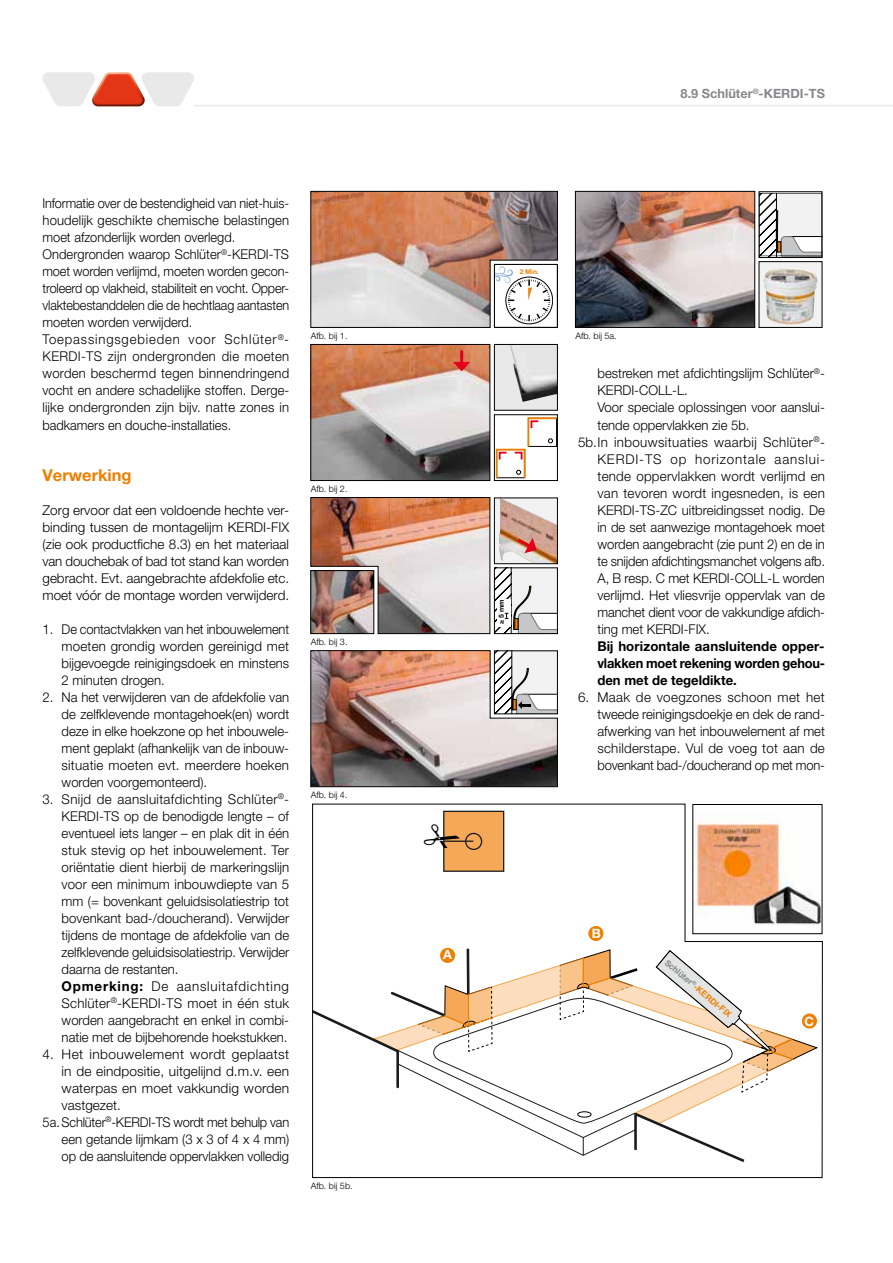
<style>
.page{position:relative;width:893px;height:1263px;background:#fff}
.page>*{position:absolute;margin:0;border:0;box-sizing:border-box;transform-origin:0 0}
.Überschrift{font:700 16.5px "Helvetica Neue LT Pro";color:#ee7f00}
.Einzug{font:300 13.5px/17px "Helvetica Neue LT Pro";color:#000;text-align:justify}
.Fließtext{font:300 13.5px/17px "Helvetica Neue LT Pro";color:#000;text-align:justify}
.Fließtext-2{font:300 13.5px/17px "Helvetica Neue LT Pro";color:#000;text-align:justify;scale:.96 1}
.Fließtext-3{font:300 13.5px/17px "Helvetica Neue LT Pro";color:#000;text-align:justify;scale:.94 1}
.Einzug-2{font:300 13.5px/17px "Helvetica Neue LT Pro";color:#000;text-align:justify;scale:.95 1}
.Einzug-3{font:700 13.5px/17px "Helvetica Neue LT Pro";letter-spacing:-.015em;color:#000;text-align:justify}
.t1{font:700 12.9px "Helvetica Neue LTW1 G";color:#fff}
.t2{font:700 12.75px "Helvetica Neue LT Pro";color:#87888a}
.Zeichnungs-Texte{font:300 9px "Helvetica Neue LT Pro";color:#000}
.t3{font:700 8.55px "Helvetica Neue LT Pro";color:#ee7f00}
.t4{font:700 7.05px "Helvetica Neue LTW1 G";color:#000}
.t5{font:700 6.6px "Helvetica Neue LTW1 G";color:#ee7f00}
.s1{font-weight:700}
.s2{color:#87888a}
</style>
<div class="page">
<hr style="left:194px;top:105px;width:699px;height:1px;background:#e9e9ea">
<svg style="left:43px;top:72px;width:151px;height:34px"></svg>
<img style="left:312px;top:346px;width:176px;height:133px">
<div style="left:310px;top:344px;width:180px;height:137px;border:1px solid #000"></div>
<img style="left:310px;top:191px;width:248px;height:137px">
<div style="left:494px;top:264px;width:64px;height:64px;border:1px solid #000"></div>
<img style="left:310px;top:650px;width:248px;height:137px">
<div style="left:494px;top:650px;width:64px;height:64px;border:1px solid #000"></div>
<img style="left:577px;top:193px;width:176px;height:133px">
<div style="left:575px;top:191px;width:180px;height:137px;border:1px solid #000"></div>
<div style="left:759px;top:262px;width:63px;height:65px;background:#f2f2f3"></div>
<img style="left:763px;top:268px;width:55px;height:57px">
<div style="left:759px;top:261px;width:63px;height:67px;border:1px solid #000"></div>
<svg style="left:761px;top:193px;width:59px;height:63px"></svg>
<div style="left:759px;top:191px;width:63px;height:67px;border:1px solid #000"></div>
<svg style="left:496px;top:417px;width:60px;height:62px"></svg>
<div style="left:494px;top:414px;width:64px;height:67px;border:1px solid #000"></div>
<div style="left:494px;top:344px;width:63px;height:66px;background:#e9e9ea"></div>
<img style="left:510px;top:346px;width:46px;height:56px">
<div style="left:494px;top:344px;width:64px;height:67px;border:1px solid #000"></div>
<hr style="left:460px;top:350px;width:3px;height:15px;background:#e2001a">
<svg style="left:453px;top:362px;width:17px;height:9px"></svg>
<img style="left:310px;top:497px;width:247px;height:137px">
<svg style="left:312px;top:803px;width:511px;height:375px"></svg>
<div style="left:693px;top:804px;width:129px;height:130px;background:#fff"></div>
<img style="left:694px;top:812px;width:126px;height:113px">
<div style="left:692px;top:804px;width:130px;height:130px;border:1px solid #000"></div>
<svg style="left:424px;top:823px;width:36px;height:25px"></svg>
<p class="Fließtext-3" style="left:43px;top:195px;width:264px">Informatie over de bestendigheid van niet-huis&shy;houdelijk geschikte chemische belastingen moet afzonderlijk worden overlegd.</p>
<p class="Fließtext-2" style="left:43px;top:246px;width:258px">Ondergronden waarop Schlüter<sup>®</sup>-KERDI-TS moet worden verlijmd, moeten worden gecon&shy;troleerd op vlakheid, stabiliteit en vocht. Opper&shy;vlaktebestanddelen die de hechtlaag aantasten moeten worden verwijderd.</p>
<p class="Fließtext" style="left:43px;top:331px;width:248px">Toepassingsgebieden voor Schlüter<sup>®</sup>- KERDI-TS zijn ondergronden die moeten worden beschermd tegen binnendringend vocht en andere schadelijke stoffen. Derge&shy;lijke ondergronden zijn bijv. natte zones in badkamers en douche-installaties.</p>
<p class="Überschrift" style="left:43px;top:464px;width:91px">Verwerking</p>
<p class="Fließtext" style="left:43px;top:501px;width:248px">Zorg ervoor dat een voldoende hechte ver&shy;binding tussen de montagelijm KERDI-FIX (zie ook productfiche 8.3) en het materiaal van douchebak of bad tot stand kan worden gebracht. Evt. aangebrachte afdekfolie etc. moet vóór de montage worden verwijderd.</p>
<p class="Einzug" style="left:62px;top:620px;width:229px;text-indent:-19px">1. De contactvlakken van het inbouwelement moeten grondig worden gereinigd met bijgevoegde reinigingsdoek en minstens 2 minuten drogen.</p>
<p class="Einzug" style="left:62px;top:688px;width:229px;text-indent:-19px">2. Na het verwijderen van de afdekfolie van de zelfklevende montagehoek(en) wordt deze in elke hoekzone op het inbouwele&shy;ment geplakt (afhankelijk van de inbouw&shy;situatie moeten evt. meerdere hoeken worden voorgemonteerd).</p>
<p class="Einzug" style="left:62px;top:790px;width:229px;text-indent:-19px">3. Snijd de aansluitafdichting Schlüter<sup>®</sup>- KERDI-TS op de benodigde lengte – of eventueel iets langer – en plak dit in één stuk stevig op het inbouwelement. Ter oriëntatie dient hierbij de markeringslijn voor een minimum inbouwdiepte van 5 mm (= bovenkant geluidsisolatiestrip tot bovenkant bad-/doucherand). Verwijder tijdens de montage de afdekfolie van de zelfklevende geluidsisolatiestrip. Verwijder daarna de restanten.</p>
<p class="Einzug" style="left:62px;top:977px;width:229px"><span class="s1">Opmerking:</span> De aansluitafdichting Schlüter<sup>®</sup>-KERDI-TS moet in één stuk worden aangebracht en enkel in combi&shy;natie met de bijbehorende hoekstukken.</p>
<p class="Einzug" style="left:62px;top:1045px;width:229px;text-indent:-19px">4. Het inbouwelement wordt geplaatst in de eindpositie, uitgelijnd d.m.v. een waterpas en moet vakkundig worden vastgezet.</p>
<p class="Einzug-2" style="left:62px;top:1113px;width:241px;text-indent:-19px">5a.Schlüter<sup>®</sup>-KERDI-TS wordt met behulp van een getande lijmkam (3 x 3 of 4 x 4 mm) op de aansluitende oppervlakken volledig</p>
<p class="Zeichnungs-Texte" style="left:311px;top:330px;width:38px">Afb. bij 1.</p>
<p class="Zeichnungs-Texte" style="left:311px;top:483px;width:38px">Afb. bij 2.</p>
<p class="Zeichnungs-Texte" style="left:311px;top:636px;width:38px">Afb. bij 3.</p>
<p class="Zeichnungs-Texte" style="left:311px;top:789px;width:38px">Afb. bij 4.</p>
<p class="Zeichnungs-Texte" style="left:311px;top:1181px;width:43px">Afb. bij 5b.</p>
<p class="t2" style="left:681px;top:86px;width:146px">8.9 Schlüter<sup>®</sup>-KERDI-TS</p>
<p class="t5" style="left:520px;top:268px;width:21px">2 Min.</p>
<p class="t4" style="left:497px;top:624px;width:26px;rotate:-90deg">≥ 5 mm</p>
<p class="Zeichnungs-Texte" style="left:575px;top:330px;width:43px">Afb. bij 5a.</p>
<p class="Einzug" style="left:597px;top:365px;width:229px">bestreken met afdichtingslijm Schlüter<sup>®</sup>-<br>KERDI-COLL-L.</p>
<p class="Einzug" style="left:597px;top:399px;width:229px">Voor speciale oplossingen voor aanslui&shy;tende oppervlakken zie 5b.</p>
<p class="Einzug" style="left:597px;top:433px;width:229px;text-indent:-19px">5b.In inbouwsituaties waarbij Schlüter<sup>®</sup>- KERDI-TS op horizontale aanslui&shy;tende oppervlakken wordt verlijmd en van tevoren wordt ingesneden, is een KERDI-TS-ZC uitbreidingsset nodig. De in de set aanwezige montagehoek moet worden aangebracht (zie punt 2) en de in te snijden afdichtingsmanchet volgens afb.<br>A, B resp. C met KERDI-COLL-L worden verlijmd. Het vliesvrije oppervlak van de manchet dient voor de vakkundige afdich&shy;ting met KERDI-FIX.</p>
<p class="Einzug-3" style="left:597px;top:637px;width:229px">Bij horizontale aansluitende opper&shy;vlakken moet rekening worden gehou&shy;den met de tegeldikte.</p>
<p class="Einzug" style="left:597px;top:688px;width:229px;text-indent:-19px">6. Maak de voegzones schoon met het tweede reinigingsdoekje en dek de rand&shy;afwerking van het inbouwelement af met schilderstape. Vul de voeg tot aan de bovenkant bad-/doucherand op met mon-</p>
<p class="t1" style="left:443px;top:947px;width:10px">A</p>
<p class="t1" style="left:592px;top:925px;width:11px">B</p>
<p class="t3" style="left:669px;top:957px;width:86px;rotate:40deg"><span class="s2">Schlüter</span><sup>®</sup>-KERDI-FIX</p>
<p class="t1" style="left:804px;top:1013px;width:11px">C</p>
</div>
